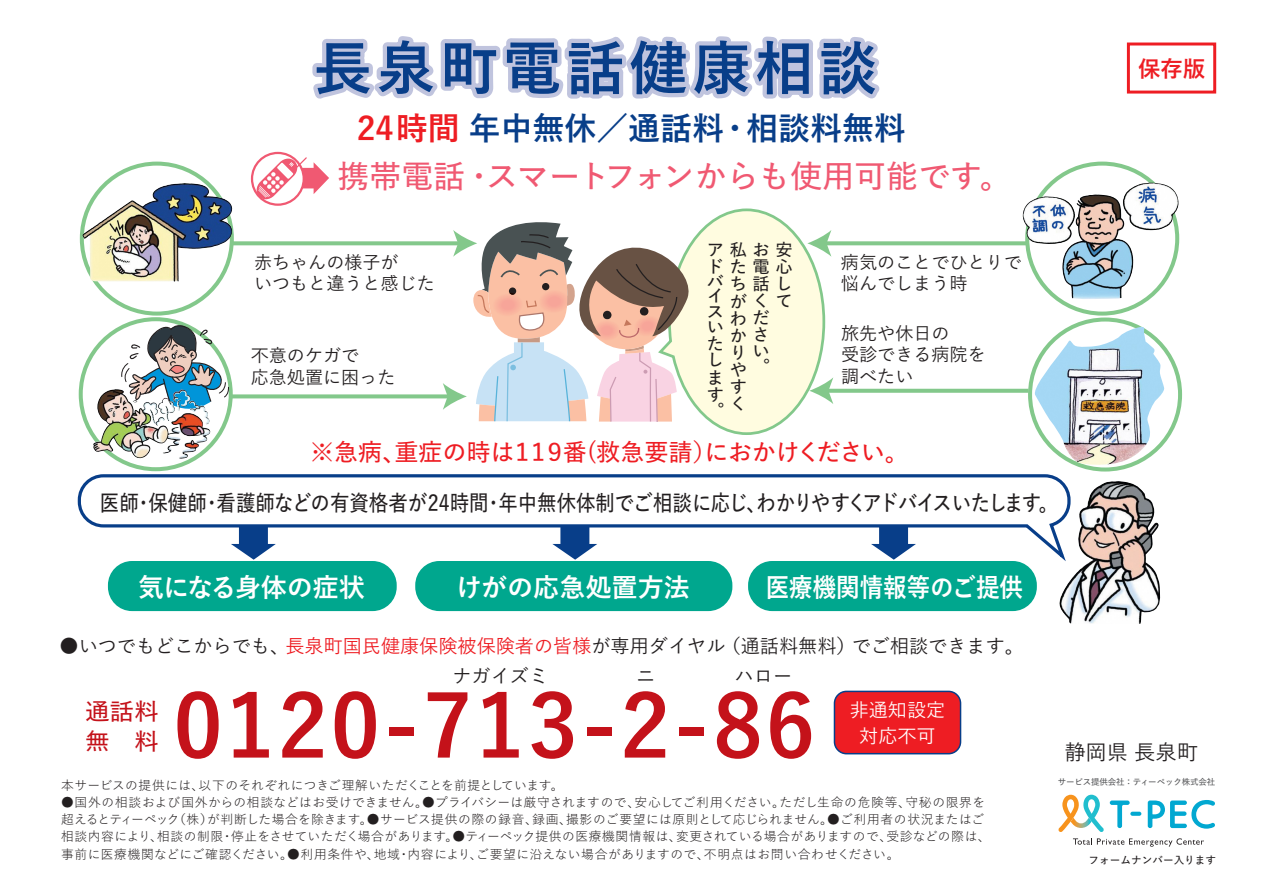
<style>
.page{position:relative;width:1263px;height:893px;background:#fff}
.page>*{position:absolute;margin:0;border:0;box-sizing:border-box;transform-origin:0 0}
.t1{font:700 85.5px "Yu Go Pr 6 N";letter-spacing:.04em;color:#c4121a}
.t2{font:700 58.5px "Yu Go Pr 6 N";letter-spacing:.08em;color:#083e89}
.t3{font:600 31.95px "Yu Go Pr 6 N";color:#f05972}
.t4{font:700 31.95px "Yu Go Pr 6 N";color:#083e89}
.t5{font:700 26.1px "Yu Go Pr 6 N";color:#fff}
.t6{font:700 26.1px "Yu Go Pr 6 N";color:#fff;scale:.9 1}
.t7{font:600 24.15px "Yu Go Pr 6 N";letter-spacing:-.02em;color:#ee1d23}
.t8{font:600 23.4px/29.7px "Yu Go Pr 6 N";color:#c4121a;scale:1.05 1}
.t9{font:700 22.35px "Yu Go Pr 6 N";color:#ee1d23}
.t10{font:600 22.05px "Yu Go Pr 6 N";letter-spacing:-.005em;color:#231f20;scale:.88 1}
.t11{font:500 21.3px "Yu Go Pr 6 N";color:#231f20}
.t12{font:500 19.2px/29.8px "Yu Go Pr 6 N";color:#231f20}
.t13{font:500 19.2px/25.5px "Yu Go Pr 6 N";color:#fff;text-align:center}
.t14{font:500 18.15px/21.8px "Yu Go Pr 6 N";color:#231f20}
.t15{font:600 17.25px/17.1px "Yu Go Pr 6 N";color:#231f20}
.t16{font:12.75px/17.2px "Yu Go Pr 6 N";letter-spacing:.025em;color:#231f20}
.t17{font:600 10.65px "Yu Go Pr 6 N";color:#231f20}
.t18{font:600 8.55px "Yu Go Pr 6 N";letter-spacing:-.02em;color:#57585a}
.s1{color:#ee1d23}
</style>
<div class="page">
<svg style="left:312px;top:36px;width:568px;height:63px"></svg>
<div style="left:1127px;top:43px;width:89px;height:51px;border:3px solid #ee1d23"></div>
<div style="left:834px;top:691px;width:126px;height:63px;background:#ee1d23;border-radius:12px"></div>
<div style="left:834px;top:691px;width:127px;height:63px;border:1px solid #083e89;border-radius:12px"></div>
<svg style="left:252px;top:153px;width:52px;height:52px"></svg>
<div style="left:251px;top:152px;width:54px;height:54px;border:2px solid #f05972;border-radius:50%"></div>
<svg style="left:257px;top:157px;width:72px;height:42px"></svg>
<svg style="left:1073px;top:838px;width:131px;height:9px"></svg>
<svg style="left:1058px;top:795px;width:46px;height:37px"></svg>
<svg style="left:1110px;top:800px;width:20px;height:28px"></svg>
<svg style="left:1130px;top:812px;width:11px;height:4px"></svg>
<svg style="left:1148px;top:800px;width:67px;height:29px"></svg>
<div style="left:80px;top:162px;width:154px;height:154px;border:4px solid #83c88b;border-radius:50%"></div>
<div style="left:79px;top:317px;width:154px;height:154px;border:4px solid #83c88b;border-radius:50%"></div>
<svg style="left:77px;top:474px;width:985px;height:82px"></svg>
<svg style="left:231px;top:527px;width:45px;height:33px"></svg>
<div style="left:108px;top:561px;width:289px;height:50px;background:#00a78e;border-radius:24px"></div>
<svg style="left:552px;top:527px;width:45px;height:33px"></svg>
<div style="left:415px;top:561px;width:317px;height:50px;background:#00a78e;border-radius:24px"></div>
<svg style="left:871px;top:527px;width:45px;height:33px"></svg>
<div style="left:748px;top:561px;width:289px;height:50px;background:#00a78e;border-radius:24px"></div>
<div style="left:1028px;top:317px;width:154px;height:154px;border:4px solid #83c88b;border-radius:50%"></div>
<svg style="left:231px;top:394px;width:212px;height:4px"></svg>
<svg style="left:232px;top:241px;width:211px;height:4px"></svg>
<svg style="left:833px;top:389px;width:195px;height:4px"></svg>
<svg style="left:833px;top:241px;width:190px;height:4px"></svg>
<img style="left:1059px;top:481px;width:101px;height:143px">
<svg style="left:121px;top:325px;width:108px;height:84px"></svg>
<img style="left:92px;top:389px;width:112px;height:71px">
<img style="left:83px;top:183px;width:149px;height:99px">
<img style="left:1023px;top:183px;width:155px;height:116px">
<svg style="left:443px;top:208px;width:390px;height:309px"></svg>
<img style="left:1032px;top:327px;width:133px;height:139px">
<h2 class="t2" style="left:313px;top:35px;width:565px">長泉町電話健康相談</h2>
<h3 class="t4" style="left:357px;top:111px;width:550px"><span class="s1">24時間</span> 年中無休／通話料・相談料無料</h3>
<h3 class="t3" style="left:338px;top:147px;width:676px">携帯電話・スマートフォンからも使用可能です。</h3>
<h3 class="t14" style="left:254px;top:249px;width:182px">赤ちゃんの様子が<br>いつもと違うと感じた</h3>
<h3 class="t14" style="left:251px;top:342px;width:146px">不意のケガで<br>応急処置に困った</h3>
<h3 class="t15" style="left:707px;top:239px;width:87px">ア私お安ドた電心</h3>
<h3 class="t15" style="left:707px;top:272px;width:18px;line-height:14.5px">バイ</h3>
<h3 class="t15" style="left:707px;top:303px;width:17px;line-height:14.9px">スい</h3>
<h3 class="t15" style="left:707px;top:333px;width:17px;text-align:justify">たします</h3>
<h3 class="t15" style="left:707px;top:400px;width:18px">。</h3>
<h3 class="t15" style="left:753px;top:273px;width:39px">話し</h3>
<h3 class="t15" style="left:730px;top:273px;width:41px">ち<br>がくわだかさり<br>や<br>す<br>く</h3>
<h3 class="t15" style="left:775px;top:290px;width:17px">て</h3>
<h3 class="t15" style="left:753px;top:340px;width:18px;line-height:16.5px">い。</h3>
<h3 class="t14" style="left:841px;top:249px;width:182px">病気のことでひとりで悩んでしまう時</h3>
<h3 class="t14" style="left:841px;top:320px;width:146px">旅先や休日の<br>受診できる病院を調べたい</h3>
<h3 class="t7" style="left:310px;top:429px;width:600px">※急病、重症の時は１１９番(救急要請）におかけください。</h3>
<h3 class="t10" style="left:100px;top:482px;width:1091px">医師・保健師・看護師などの有資格者が24時間・年中無休体制でご相談に応じ、わかりやすくアドバイスいたします。</h3>
<h3 class="t9" style="left:1138px;top:56px;width:68px">保存版</h3>
<h3 class="t5" style="left:138px;top:573px;width:229px">気になる身体の症状</h3>
<h3 class="t5" style="left:456px;top:572px;width:236px">けがの応急処置方法</h3>
<h3 class="t6" style="left:766px;top:572px;width:287px">医療機関情報等のご提供</h3>
<h3 class="t12" style="left:452px;top:629px;width:573px;text-indent:-393px">●いつでもどこからでも、<span class="s1">長泉町国民健康保険被保険者の皆様</span>が専用ダイヤル（通話料無料）でご相談できます。ナガイズミ</h3>
<h3 class="t12" style="left:636px;top:659px;width:21px">ニ</h3>
<h3 class="t12" style="left:735px;top:659px;width:59px">ハロー</h3>
<h3 class="t8" style="left:85px;top:693px;width:72px">通話料無　料</h3>
<h1 class="t1" style="left:174px;top:678px;width:643px">0120-713-2-86</h1>
<h3 class="t13" style="left:850px;top:695px;width:97px">非通知設定対応不可</h3>
<p class="t16" style="left:61px;top:775px;width:504px">本サービスの提供には、以下のそれぞれにつきご理解いただくことを前提としています。</p>
<p class="t16" style="left:61px;top:792px;width:931px">●国外の相談および国外からの相談などはお受けできません。●プライバシーは厳守されますので、安心してご利用ください。ただし生命の危険等、守秘の限界を超えるとティーペック（株）が判断した場合を除きます。●サービス提供の際の録音、録画、撮影のご要望には原則として応じられません。●ご利用者の状況またはご相談内容により、相談の制限・停止をさせていただく場合があります。●ティーペック提供の医療機関情報は、変更されている場合がありますので、受診などの際は、事前に医療機関などにご確認ください。●利用条件や、地域・内容により、ご要望に沿えない場合がありますので、不明点はお問い合わせください。</p>
<h3 class="t11" style="left:1064px;top:733px;width:135px">静岡県 長泉町</h3>
<p class="t18" style="left:1058px;top:774px;width:159px">サービス提供会社：ティーペック株式会社</p>
<p class="t17" style="left:1089px;top:850px;width:129px">フォームナンバー入ります</p>
</div>
